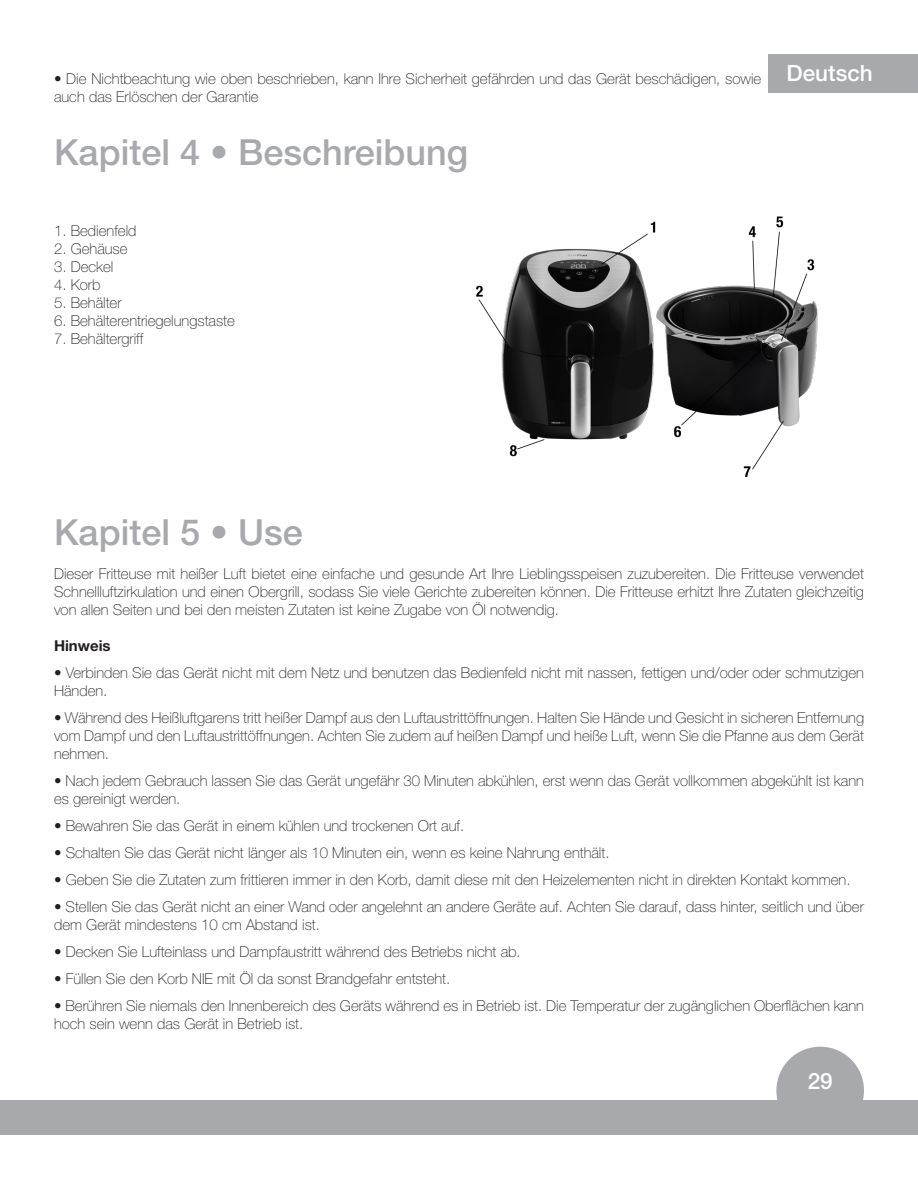
<style>
.page{position:relative;width:918px;height:1188px;background:#fff}
.page>*{position:absolute;margin:0;border:0;box-sizing:border-box;transform-origin:0 0}
.Paragraph_Style_1{font:500 36px "Helvetica Neue LT Std";color:#a8a9ad}
.t1{font:500 22.5px "Helvetica Neue LT Std";color:#fff}
.t2{font:100 15px/18px "Helvetica Neue LT Std";color:#231f20}
.t3{font:700 15px "Helvetica Neue LT Std";color:#231f20}
</style>
<div class="page">
<div style="left:0;top:1100px;width:918px;height:34px;background:#a8a9ad"></div>
<div style="left:768px;top:54px;width:150px;height:38px;background:#a8a9ad"></div>
<div style="left:776px;top:1047px;width:88px;height:87px;background:#a8a9ad;border-radius:50%"></div>
<img style="left:476px;top:216px;width:342px;height:261px">
<p class="t2" style="left:54px;top:69px;width:709px">• Die Nichtbeachtung wie oben beschrieben, kann Ihre Sicherheit gefährden und das Gerät beschädigen, sowie auch das Erlöschen der Garantie</p>
<p class="Paragraph_Style_1" style="left:54px;top:130px;width:416px">Kapitel 4 • Beschreibung</p>
<p class="t2" style="left:54px;top:222px;width:84px">1. Bedienfeld</p>
<p class="t2" style="left:54px;top:240px;width:75px">2. Gehäuse</p>
<p class="t2" style="left:54px;top:258px;width:61px">3. Deckel</p>
<p class="t2" style="left:54px;top:276px;width:48px">4. Korb</p>
<p class="t2" style="left:54px;top:294px;width:69px">5. Behälter</p>
<p class="t2" style="left:54px;top:312px;width:182px">6. Behälterentriegelungstaste</p>
<p class="t2" style="left:54px;top:330px;width:91px">7. Behältergriff</p>
<p class="t1" style="left:787px;top:59px;width:88px">Deutsch</p>
<p class="Paragraph_Style_1" style="left:54px;top:511px;width:250px">Kapitel 5 • Use</p>
<p class="t2" style="left:54px;top:564px;width:811px;text-align:justify">Dieser Fritteuse mit heißer Luft bietet eine einfache und gesunde Art Ihre Lieblingsspeisen zuzubereiten. Die Fritteuse verwendet Schnellluftzirkulation und einen Obergrill, sodass Sie viele Gerichte zubereiten können. Die Fritteuse erhitzt Ihre Zutaten gleichzeitig von allen Seiten und bei den meisten Zutaten ist keine Zugabe von Öl notwendig.</p>
<p class="t3" style="left:54px;top:636px;width:58px">Hinweis</p>
<p class="t2" style="left:54px;top:663px;width:811px">• Verbinden Sie das Gerät nicht mit dem Netz und benutzen das Bedienfeld nicht mit nassen, fettigen und/oder oder schmutzigen<br>Händen.</p>
<p class="t2" style="left:54px;top:708px;width:812px;text-align:justify">• Während des Heißluftgarens tritt heißer Dampf aus den Luftaustrittöffnungen. Halten Sie Hände und Gesicht in sicheren Entfernung vom Dampf und den Luftaustrittöffnungen. Achten Sie zudem auf heißen Dampf und heiße Luft, wenn Sie die Pfanne aus dem Gerät nehmen.</p>
<p class="t2" style="left:54px;top:771px;width:811px">• Nach jedem Gebrauch lassen Sie das Gerät ungefähr 30 Minuten abkühlen, erst wenn das Gerät vollkommen abgekühlt ist kann es gereinigt werden.</p>
<p class="t2" style="left:54px;top:816px;width:412px">• Bewahren Sie das Gerät in einem kühlen und trockenen Ort auf.</p>
<p class="t2" style="left:54px;top:843px;width:557px">• Schalten Sie das Gerät nicht länger als 10 Minuten ein, wenn es keine Nahrung enthält.</p>
<p class="t2" style="left:54px;top:870px;width:798px">• Geben Sie die Zutaten zum frittieren immer in den Korb, damit diese mit den Heizelementen nicht in direkten Kontakt kommen.</p>
<p class="t2" style="left:54px;top:897px;width:811px">• Stellen Sie das Gerät nicht an einer Wand oder angelehnt an andere Geräte auf. Achten Sie darauf, dass hinter, seitlich und über dem Gerät mindestens 10 cm Abstand ist.</p>
<p class="t2" style="left:54px;top:942px;width:468px">• Decken Sie Lufteinlass und Dampfaustritt während des Betriebs nicht ab.</p>
<p class="t2" style="left:54px;top:969px;width:398px">• Füllen Sie den Korb NIE mit Öl da sonst Brandgefahr entsteht.</p>
<p class="t2" style="left:54px;top:996px;width:812px">• Berühren Sie niemals den Innenbereich des Geräts während es in Betrieb ist. Die Temperatur der zugänglichen Oberflächen kann hoch sein wenn das Gerät in Betrieb ist.</p>
<h2 class="t1" style="left:808px;top:1067px;width:27px">29</h2>
</div>
